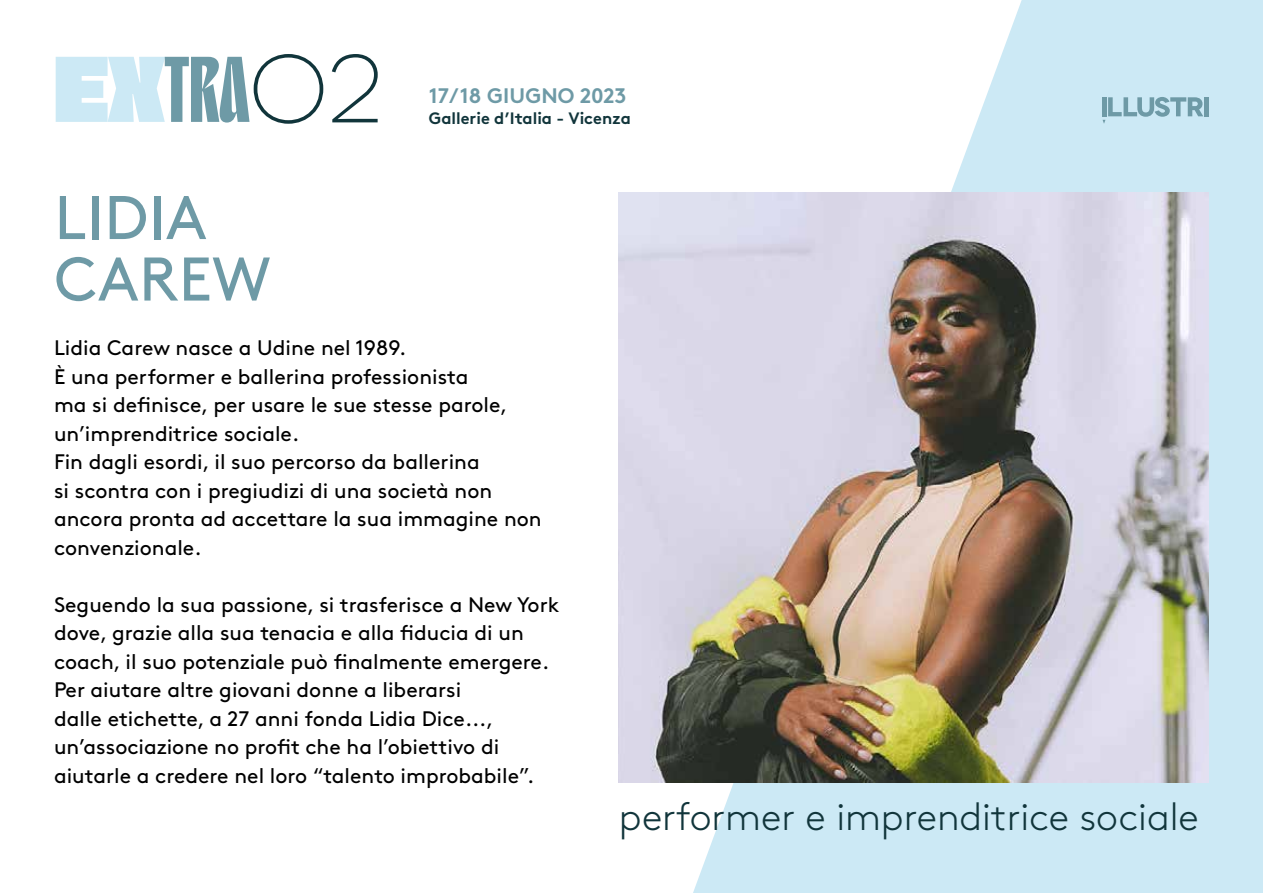
<style>
.page{position:relative;width:1263px;height:893px;background:#fff}
.page>*{position:absolute;margin:0;border:0;box-sizing:border-box;transform-origin:0 0}
.t1{font:93px "T1 Korium 2 Kg";color:#6e9aa6}
.t2{font:61.5px/61.5px "Brown";letter-spacing:.005em;color:#6e9aa6}
.t3{font:300 39px "Brown";color:#11353b}
.t4{font:21px/28.5px "Brown";color:#000}
.t5{font:700 21px "Brown";color:#6e9aa6}
.t6{font:700 16.5px "Brown";color:#11353b}
.s1{font-family:"T1 Korium 6 Kg";color:#cce9f5}
</style>
<div class="page">
<svg style="left:676px;top:0;width:587px;height:893px;fill:#cce9f5"></svg>
<img style="left:619px;top:193px;width:590px;height:590px">
<div style="left:1204px;top:97px;width:5px;height:19px;background:#6e9aa6"></div>
<svg style="left:1102px;top:97px;width:101px;height:27px;background:#a7c9d5"></svg>
<svg style="left:254px;top:54px;width:124px;height:70px"></svg>
<h1 class="t1" style="left:54px;top:43px;width:197px"><span class="s1">EX</span>TRA</h1>
<h2 class="t2" style="left:54px;top:182px;width:218px">LIDIA<br>CAREW</h2>
<p class="t5" style="left:429px;top:78px;width:199px">17/18 GIUGNO 2023</p>
<p class="t6" style="left:429px;top:105px;width:204px">Gallerie d’Italia - Vicenza</p>
<p class="t4" style="left:54px;top:332px;width:489px">Lidia Carew nasce a Udine nel 1989.<br>È una performer e ballerina professionista<br>ma si definisce, per usare le sue stesse parole, un’imprenditrice sociale.<br>Fin dagli esordi, il suo percorso da ballerina<br>si scontra con i pregiudizi di una società non ancora pronta ad accettare la sua immagine non convenzionale.</p>
<p class="t4" style="left:54px;top:589px;width:507px">Seguendo la sua passione, si trasferisce a New York dove, grazie alla sua tenacia e alla fiducia di un coach, il suo potenziale può finalmente emergere.<br>Per aiutare altre giovani donne a liberarsi<br>dalle etichette, a 27 anni fonda Lidia Dice..., un’associazione no profit che ha l’obiettivo di aiutarle a credere nel loro “talento improbabile”.</p>
<h3 class="t3" style="left:619px;top:788px;width:581px">performer e imprenditrice sociale</h3>
</div>
